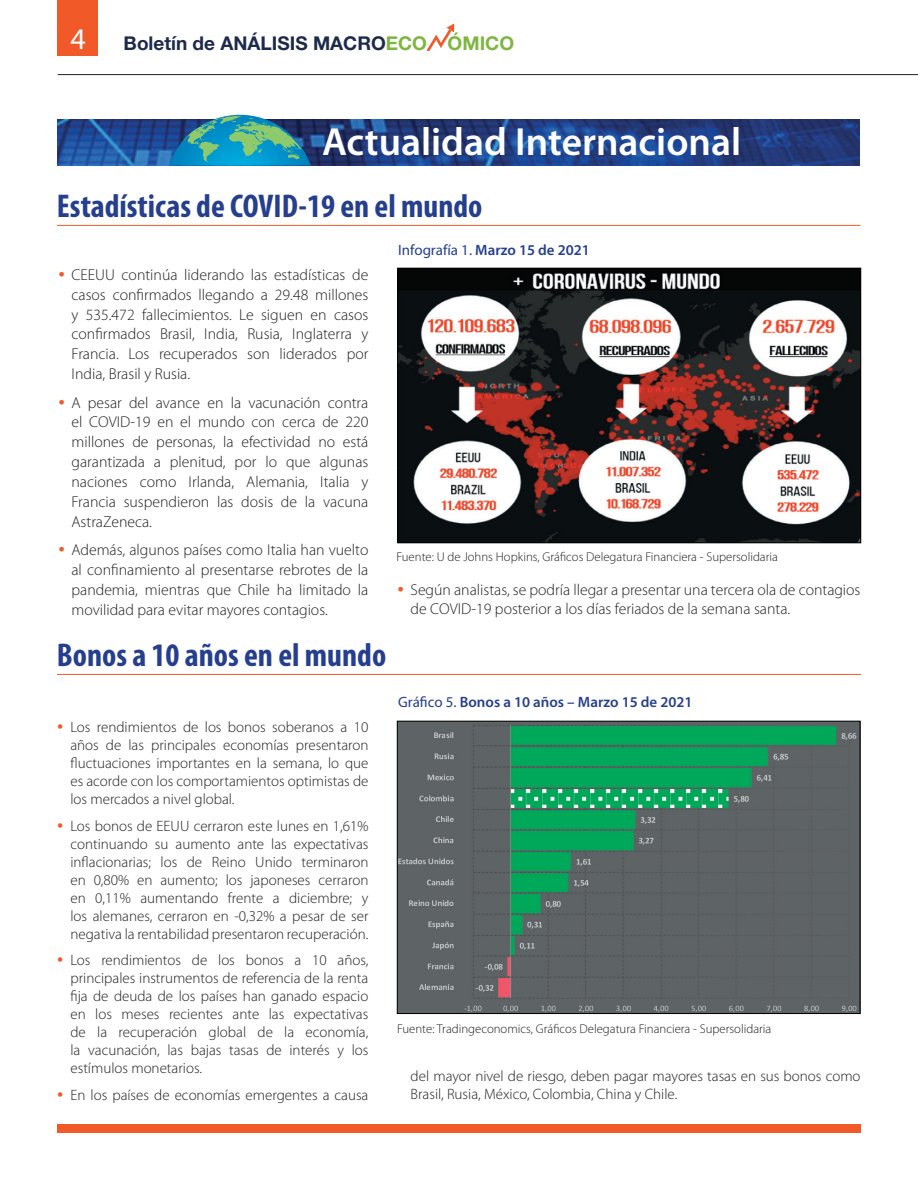
<style>
.page{position:relative;width:918px;height:1188px;background:#fff}
.page>*{position:absolute;margin:0;border:0;box-sizing:border-box;transform-origin:0 0}
.t1{font:600 39.45px "Myriad Pro";color:#fff}
.t2{font:700 condensed 33px "Myriad Pro";color:#253f8e}
.t3{font:30px "Myriad Pro";color:#fff}
.t4{font:700 19.05px "Helvetica Neue LT Pro";color:#1d2a4c}
.t5{font:300 15.75px/20px "Myriad Pro";color:#231f20;text-align:justify}
.t6{font:300 15px/18px "Myriad Pro";color:#231f20;text-align:justify}
.t7{font:600 15px "Myriad Pro";color:#253f8e}
.t8{font:300 12.75px "Myriad Pro";color:#231f20}
.s1{color:#7eb640}
.s2{font-weight:400}
</style>
<div class="page">
<div style="left:57px;top:0;width:41px;height:56px;background:#f15929"></div>
<svg style="left:427px;top:23px;width:27px;height:27px"></svg>
<hr style="left:58px;top:74px;width:860px;height:1px;background:#231f20">
<img style="left:57px;top:119px;width:803px;height:47px">
<hr style="left:57px;top:225px;width:804px;height:1px;background:#f15929">
<hr style="left:57px;top:674px;width:804px;height:1px;background:#f15929">
<img style="left:400px;top:270px;width:459px;height:271px">
<div style="left:398px;top:268px;width:463px;height:275px;border:1px solid #000"></div>
<img style="left:399px;top:723px;width:459px;height:289px">
<div style="left:397px;top:721px;width:463px;height:293px;border:1px solid #000"></div>
<svg style="left:169px;top:115px;width:142px;height:51px;background:#3592a6"></svg>
<div style="left:57px;top:1125px;width:804px;height:8px;background:#f15929"></div>
<h3 class="t3" style="left:71px;top:21px;width:17px">4</h3>
<p class="t4" style="left:124px;top:31px;width:392px">Boletín de ANÁLISIS MACRO<span class="s1">ECO ÓMICO</span></p>
<h1 class="t1" style="left:322px;top:120px;width:421px">Actualidad Internacional</h1>
<h2 class="t2" style="left:57px;top:188px;width:427px">Estadísticas de COVID-19 en el mundo</h2>
<p class="t7" style="left:398px;top:242px;width:193px"><span class="s2">Infografía 1.</span> Marzo 15 de 2021</p>
<p class="t5" style="left:72px;top:265px;width:298px">CEEUU continúa liderando las estadísticas de casos confirmados llegando a 29.48 millones y 535.472 fallecimientos. Le siguen en casos confirmados Brasil, India, Rusia, Inglaterra y Francia. Los recuperados son liderados por India, Brasil y Rusia.</p>
<p class="t5" style="left:72px;top:393px;width:298px">A pesar del avance en la vacunación contra el COVID-19 en el mundo con cerca de 220 millones de personas, la efectividad no está garantizada a plenitud, por lo que algunas naciones como Irlanda, Alemania, Italia y Francia suspendieron las dosis de la vacuna AstraZeneca.</p>
<p class="t5" style="left:71px;top:540px;width:298px">Además, algunos países como Italia han vuelto al confinamiento al presentarse rebrotes de la pandemia, mientras que Chile ha limitado la movilidad para evitar mayores contagios.</p>
<p class="t8" style="left:396px;top:550px;width:383px">Fuente: U de Johns Hopkins, Gráficos Delegatura Financiera - Supersolidaria</p>
<p class="t5" style="left:411px;top:580px;width:451px">Según analistas, se podría llegar a presentar una tercera ola de contagios de COVID-19 posterior a los días feriados de la semana santa.</p>
<h2 class="t2" style="left:57px;top:637px;width:331px">Bonos a 10 años en el mundo</h2>
<p class="t6" style="left:70px;top:719px;width:299px">Los rendimientos de los bonos soberanos a 10 años de las principales economías presentaron fluctuaciones importantes en la semana, lo que es acorde con los comportamientos optimistas de los mercados a nivel global.</p>
<p class="t6" style="left:70px;top:817px;width:300px">Los bonos de EEUU cerraron este lunes en 1,61% continuando su aumento ante las expectativas inflacionarias; los de Reino Unido terminaron en 0,80% en aumento; los japoneses cerraron en 0,11% aumentando frente a diciembre; y los alemanes, cerraron en -0,32% a pesar de ser negativa la rentabilidad presentaron recuperación.</p>
<p class="t6" style="left:70px;top:952px;width:299px">Los rendimientos de los bonos a 10 años, principales instrumentos de referencia de la renta fija de deuda de los países han ganado espacio en los meses recientes ante las expectativas de la recuperación global de la economía, la vacunación, las bajas tasas de interés y los estímulos monetarios.</p>
<p class="t6" style="left:70px;top:1086px;width:299px">En los países de economías emergentes a causa</p>
<p class="t7" style="left:398px;top:694px;width:296px"><span class="s2">Gráfico 5.</span> Bonos a 10 años – Marzo 15 de 2021</p>
<p class="t8" style="left:397px;top:1021px;width:376px">Fuente: Tradingeconomics, Gráficos Delegatura Financiera - Supersolidaria</p>
<p class="t6" style="left:411px;top:1068px;width:451px">del mayor nivel de riesgo, deben pagar mayores tasas en sus bonos como<br>Brasil, Rusia, México, Colombia, China y Chile.</p>
</div>
